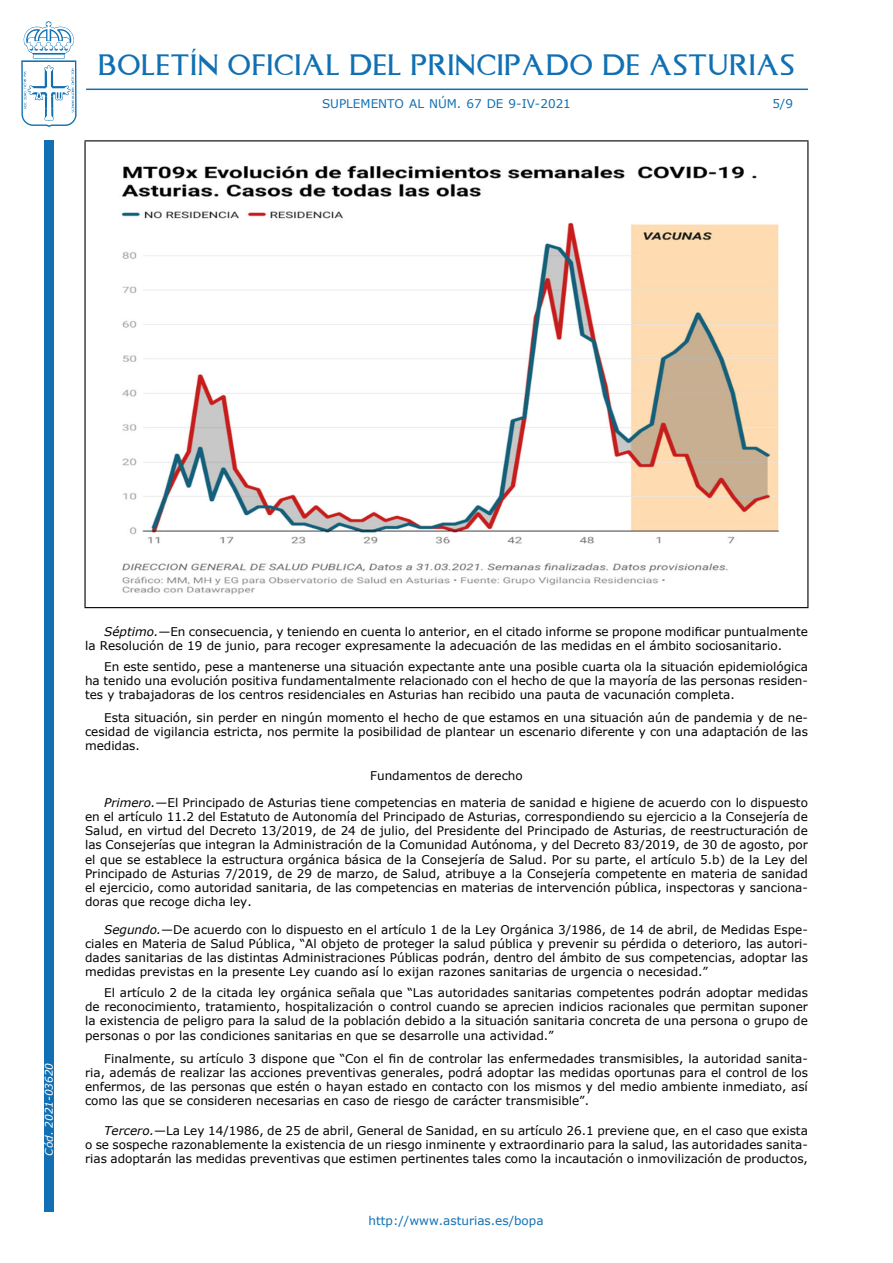
<style>
.page{position:relative;width:893px;height:1263px;background:#fff}
.page>*{position:absolute;margin:0;border:0;box-sizing:border-box;transform-origin:0 0}
.t1{font:24px "Asturica";letter-spacing:.05em;color:#1170b3}
.Cursiva_-Redonda{font:12px/14.2px "Verdana";color:#000;text-align:justify}
.Parrafo{font:12px/14.2px "Verdana";color:#000;text-align:justify}
.t2{font:12px "Verdana";color:#1170b3}
.Centro{font:12px "Verdana";color:#000}
.t3{font:italic 10.5px "Verdana";color:#fff}
.s1{font-style:italic}
</style>
<div class="page">
<div style="left:44px;top:140px;width:10px;height:1072px;background:#1170b3"></div>
<svg style="left:21px;top:21px;width:56px;height:106px"></svg>
<hr style="left:86px;top:89px;width:722px;height:1px;background:#1170b3">
<hr style="left:84px;top:140px;width:724px;height:1px;background:#000">
<hr style="left:84px;top:141px;width:2px;height:466px;background:#000">
<hr style="left:807px;top:141px;width:1px;height:466px;background:#000">
<hr style="left:84px;top:607px;width:724px;height:1px;background:#000">
<img style="left:121px;top:165px;width:658px;height:430px">
<h1 class="t1" style="left:98px;top:49px;width:697px">BOLETÍN OFICIAL DEL PRINCIPADO DE ASTURIAS</h1>
<p class="t2" style="left:322px;top:95px;width:250px">SUPLEMENTO AL n úm . 67 de 9-iv-2021</p>
<p class="t2" style="left:772px;top:95px;width:22px">5/9</p>
<p class="t3" style="left:42px;top:1155px;width:94px;rotate:-90deg">Cód. 2021-03620</p>
<p class="Cursiva_-Redonda" style="left:85px;top:624px;width:724px;text-indent:19px"><span class="s1">Séptimo.</span>—En consecuencia, y teniendo en cuenta lo anterior, en el citado informe se propone modificar puntualmente la Resolución de 19 de junio, para recoger expresamente la adecuación de las medidas en el ámbito sociosanitario.</p>
<p class="Parrafo" style="left:85px;top:659px;width:724px;text-indent:19px">En este sentido, pese a mantenerse una situación expectante ante una posible cuarta ola la situación epidemiológica ha tenido una evolución positiva fundamentalmente relacionado con el hecho de que la mayoría de las personas residen&shy;tes y trabajadoras de los centros residenciales en Asturias han recibido una pauta de vacunación completa.</p>
<p class="Parrafo" style="left:85px;top:710px;width:724px;text-indent:19px">Esta situación, sin perder en ningún momento el hecho de que estamos en una situación aún de pandemia y de ne&shy;cesidad de vigilancia estricta, nos permite la posibilidad de plantear un escenario diferente y con una adaptación de las medidas.</p>
<p class="Centro" style="left:370px;top:767px;width:154px">Fundamentos de derecho</p>
<p class="Cursiva_-Redonda" style="left:85px;top:795px;width:724px;text-indent:19px"><span class="s1">Primero.</span>—El Principado de Asturias tiene competencias en materia de sanidad e higiene de acuerdo con lo dispuesto en el artículo 11.2 del Estatuto de Autonomía del Principado de Asturias, correspondiendo su ejercicio a la Consejería de Salud, en virtud del Decreto 13/2019, de 24 de julio, del Presidente del Principado de Asturias, de reestructuración de las Consejerías que integran la Administración de la Comunidad Autónoma, y del Decreto 83/2019, de 30 de agosto, por el que se establece la estructura orgánica básica de la Consejería de Salud. Por su parte, el artículo 5.b) de la Ley del Principado de Asturias 7/2019, de 29 de marzo, de Salud, atribuye a la Consejería competente en materia de sanidad el ejercicio, como autoridad sanitaria, de las competencias en materias de intervención pública, inspectoras y sanciona&shy;doras que recoge dicha ley.</p>
<p class="Cursiva_-Redonda" style="left:85px;top:922px;width:724px;text-indent:19px"><span class="s1">Segundo.</span>—De acuerdo con lo dispuesto en el artículo 1 de la Ley Orgánica 3/1986, de 14 de abril, de Medidas Espe&shy;ciales en Materia de Salud Pública, “Al objeto de proteger la salud pública y prevenir su pérdida o deterioro, las autori&shy;dades sanitarias de las distintas Administraciones Públicas podrán, dentro del ámbito de sus competencias, adoptar las medidas previstas en la presente Ley cuando así lo exijan razones sanitarias de urgencia o necesidad.”</p>
<p class="Parrafo" style="left:85px;top:985px;width:724px;text-indent:19px">El artículo 2 de la citada ley orgánica señala que “Las autoridades sanitarias competentes podrán adoptar medidas de reconocimiento, tratamiento, hospitalización o control cuando se aprecien indicios racionales que permitan suponer la existencia de peligro para la salud de la población debido a la situación sanitaria concreta de una persona o grupo de personas o por las condiciones sanitarias en que se desarrolle una actividad.”</p>
<p class="Parrafo" style="left:85px;top:1051px;width:724px;text-indent:19px">Finalmente, su artículo 3 dispone que “Con el fin de controlar las enfermedades transmisibles, la autoridad sanita&shy;ria, además de realizar las acciones preventivas generales, podrá adoptar las medidas oportunas para el control de los enfermos, de las personas que estén o hayan estado en contacto con los mismos y del medio ambiente inmediato, así como las que se consideren necesarias en caso de riesgo de carácter transmisible”.</p>
<p class="Cursiva_-Redonda" style="left:85px;top:1123px;width:724px;text-indent:19px"><span class="s1">Tercero.</span>—La Ley 14/1986, de 25 de abril, General de Sanidad, en su artículo 26.1 previene que, en el caso que exista o se sospeche razonablemente la existencia de un riesgo inminente y extraordinario para la salud, las autoridades sanita&shy;rias adoptarán las medidas preventivas que estimen pertinentes tales como la incautación o inmovilización de productos,</p>
<p class="t2" style="left:369px;top:1212px;width:177px">http://www.asturias.es/bopa</p>
</div>
